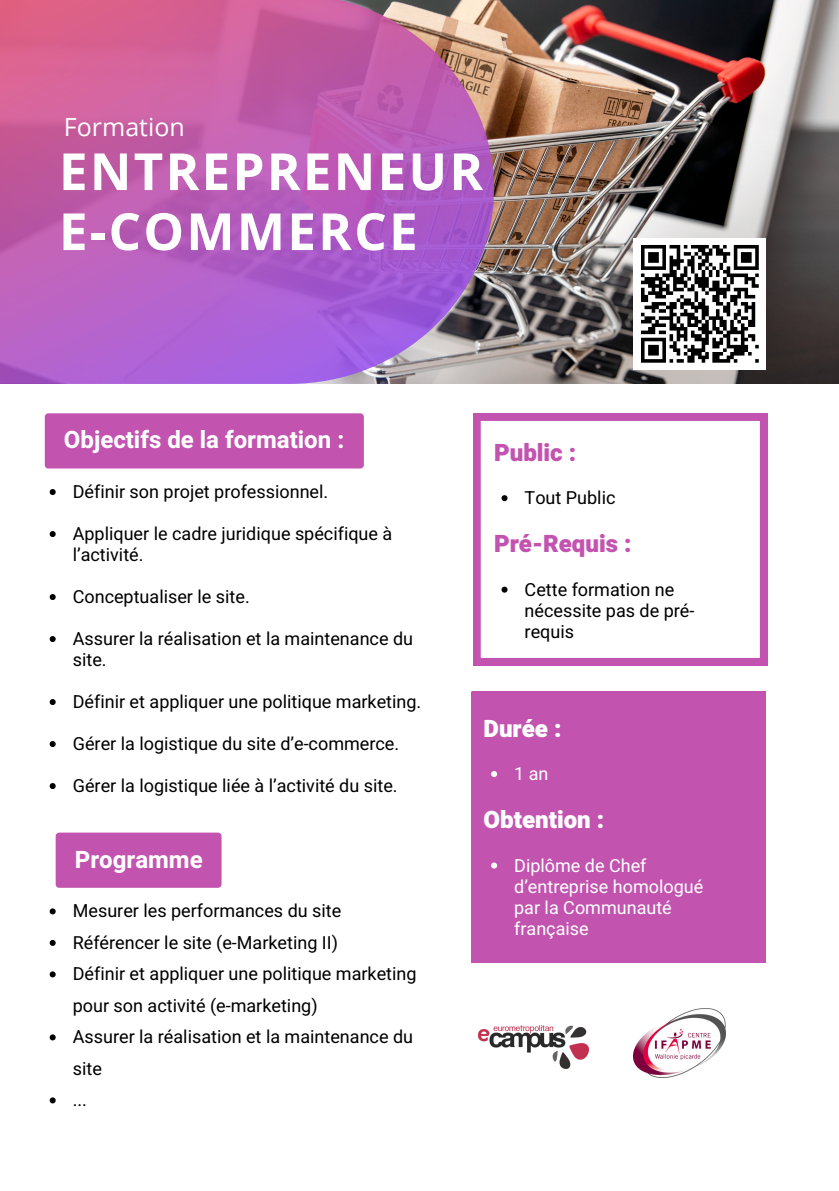
<style>
.page{position:relative;width:839px;height:1191px;background:#fff}
.page>*{position:absolute;margin:0;border:0;box-sizing:border-box;transform-origin:0 0}
.t1{font:700 51.2px/60px "Open Sans";letter-spacing:.045em;color:#fff}
.t2{font:25px "Open Sans";color:#fff}
.t3{font:700 24px "Heebo";color:#fff}
.t4{font:900 24px "Heebo";color:#c254b0}
.t5{font:900 24px "Heebo";color:#fff}
.t6{font:18px/21px "Heebo";color:#000}
.t7{font:18px/21px "Heebo";color:#fff}
</style>
<div class="page">
<img style="left:494px;top:0;width:344px;height:384px">
<svg style="left:0;top:0;width:494px;height:384px;background:#b963b3"></svg>
<svg style="left:473px;top:413px;width:294px;height:252px"></svg>
<div style="left:472px;top:692px;width:293px;height:270px;background:#c254b0"></div>
<img style="left:479px;top:1025px;width:109px;height:44px">
<div style="left:633px;top:238px;width:132px;height:132px;background:#fff"></div>
<svg style="left:641px;top:245px;width:118px;height:118px"></svg>
<img style="left:633px;top:1008px;width:92px;height:69px">
<div style="left:45px;top:413px;width:319px;height:56px;background:#c254b0;border-radius:4px"></div>
<div style="left:56px;top:833px;width:165px;height:55px;background:#c254b0;border-radius:4px"></div>
<svg style="left:501px;top:495px;width:6px;height:6px"></svg>
<svg style="left:501px;top:587px;width:6px;height:6px"></svg>
<svg style="left:491px;top:771px;width:6px;height:6px"></svg>
<svg style="left:491px;top:863px;width:6px;height:6px"></svg>
<svg style="left:50px;top:489px;width:6px;height:6px"></svg>
<svg style="left:50px;top:531px;width:6px;height:6px"></svg>
<svg style="left:50px;top:594px;width:6px;height:6px"></svg>
<svg style="left:50px;top:636px;width:6px;height:6px"></svg>
<svg style="left:50px;top:699px;width:6px;height:6px"></svg>
<svg style="left:50px;top:741px;width:6px;height:6px"></svg>
<svg style="left:50px;top:783px;width:6px;height:6px"></svg>
<svg style="left:50px;top:908px;width:6px;height:6px"></svg>
<svg style="left:50px;top:940px;width:6px;height:6px"></svg>
<svg style="left:50px;top:971px;width:6px;height:6px"></svg>
<svg style="left:50px;top:1034px;width:6px;height:6px"></svg>
<svg style="left:50px;top:1097px;width:6px;height:6px"></svg>
<p class="t2" style="left:64px;top:110px;width:122px">Formation</p>
<p class="t1" style="left:59px;top:140px;width:425px">ENTREPRENEUR<br>E-COMMERCE</p>
<p class="t3" style="left:64px;top:423px;width:282px">Objectifs de la formation :</p>
<p class="t4" style="left:494px;top:436px;width:84px">Public :</p>
<p class="t6" style="left:73px;top:482px;width:257px">Définir son projet professionnel.</p>
<p class="t6" style="left:73px;top:524px;width:321px">Appliquer le cadre juridique spécifique à l’activité.</p>
<p class="t6" style="left:73px;top:587px;width:178px">Conceptualiser le site.</p>
<p class="t6" style="left:73px;top:629px;width:342px">Assurer la réalisation et la maintenance du site.</p>
<p class="t6" style="left:73px;top:692px;width:350px">Définir et appliquer une politique marketing.</p>
<p class="t6" style="left:73px;top:734px;width:328px">Gérer la logistique du site d’e-commerce.</p>
<p class="t6" style="left:73px;top:776px;width:326px">Gérer la logistique liée à l’activité du site.</p>
<p class="t3" style="left:75px;top:843px;width:129px">Programme</p>
<p class="t6" style="left:73px;top:901px;width:270px">Mesurer les performances du site</p>
<p class="t6" style="left:73px;top:933px;width:267px">Référencer le site (e-Marketing II)</p>
<p class="t6" style="left:73px;top:959px;width:345px;line-height:31.6px">Définir et appliquer une politique marketing pour son activité (e-marketing)</p>
<p class="t6" style="left:73px;top:1022px;width:342px;line-height:31.6px">Assurer la réalisation et la maintenance du site</p>
<p class="t6" style="left:73px;top:1090px;width:16px">...</p>
<p class="t6" style="left:524px;top:488px;width:92px">Tout Public</p>
<p class="t4" style="left:494px;top:527px;width:139px">Pré-Requis :</p>
<p class="t6" style="left:524px;top:580px;width:171px">Cette formation ne nécessite pas de pré&shy;requis</p>
<p class="t5" style="left:483px;top:711px;width:79px">Durée :</p>
<p class="t7" style="left:514px;top:764px;width:36px">1 an</p>
<p class="t5" style="left:483px;top:803px;width:122px">Obtention :</p>
<p class="t7" style="left:514px;top:855px;width:190px">Diplôme de Chef d’entreprise homologué par la Communauté française</p>
</div>
